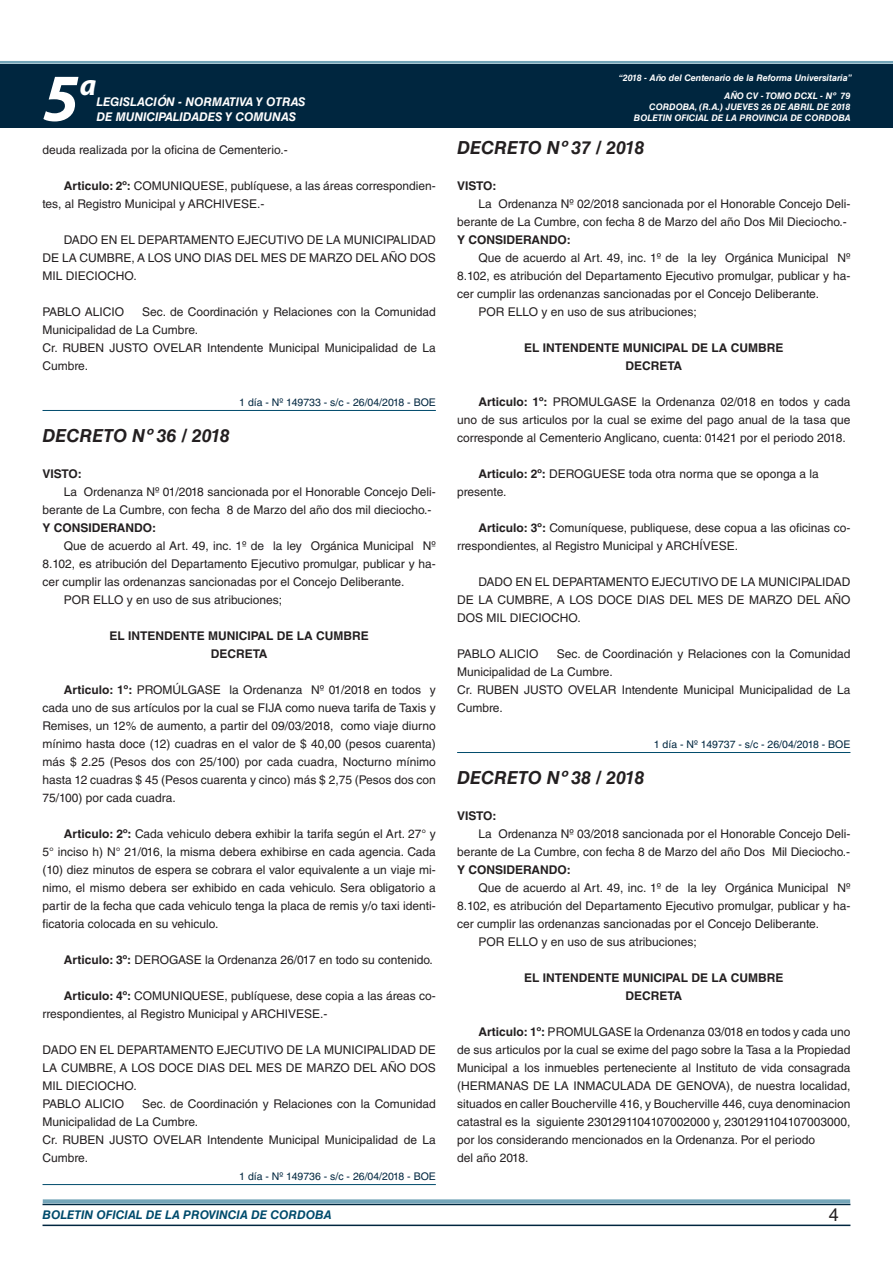
<style>
.page{position:relative;width:893px;height:1263px;background:#fff}
.page>*{position:absolute;margin:0;border:0;box-sizing:border-box;transform-origin:0 0}
.t1{font:italic 700 67.5px "Myriad Pro";color:#fff}
.t2{font:italic 700 30px "Myriad Pro";color:#fff}
.DOC__N{font:italic 700 18px "Helvetica LT Std";color:#231f20}
.t3{font:18px "Helvetica LT Std";color:#231f20}
.TEXTO_BASE{font:12px/18px "Helvetica LT Std";color:#231f20}
.RESUELVE{font:700 12px "Helvetica LT Std";color:#231f20}
.TEXTO_BASE-2{font:700 12px "Helvetica LT Std";color:#231f20}
.t4{font:italic 700 12px "Helvetica LT Std";color:#fff}
.t5{font:italic 700 12px "Helvetica LT Std";color:#004b6c}
.FECHA_DE_PUBLICACIÓN{font:10.5px "Helvetica LT Std";color:#00263f}
.t6{font:italic 700 9px/10.8px "Helvetica LT Std";color:#fff;text-align:right}
.s1{font-weight:700}
</style>
<div class="page">
<div style="left:0;top:61px;width:893px;height:6px;background:#fff;opacity:.75"></div>
<div style="left:0;top:64px;width:893px;height:64px;background:#00263f"></div>
<hr style="left:43px;top:1224px;width:807px;height:2px;background:#00263f">
<div style="left:42px;top:1198px;width:809px;height:8px;background:#fff;opacity:.75"></div>
<hr style="left:43px;top:410px;width:393px;height:1px;background:#004b6c">
<hr style="left:43px;top:1184px;width:393px;height:1px;background:#004b6c">
<hr style="left:457px;top:752px;width:393px;height:1px;background:#004b6c">
<h1 class="t1" style="left:43px;top:54px;width:38px">5</h1>
<h2 class="t2" style="left:80px;top:66px;width:18px">a</h2>
<p class="t4" style="left:96px;top:95px;width:211px">LEGISLACIÓN - NORMATIVA Y OTRAS</p>
<p class="t4" style="left:96px;top:109px;width:201px">DE MUNICIPALIDADES Y COMUNAS</p>
<p class="TEXTO_BASE" style="left:43px;top:141px;width:247px">deuda realizada por la oficina de Cementerio.-</p>
<p class="TEXTO_BASE" style="left:43px;top:177px;width:395px;text-indent:21px"><span class="s1">Articulo: 2º:</span> COMUNIQUESE, publíquese, a las áreas correspondien&shy;tes, al Registro Municipal y ARCHIVESE.-</p>
<p class="TEXTO_BASE" style="left:43px;top:231px;width:395px;text-align:justify;text-indent:21px">DADO EN EL DEPARTAMENTO EJECUTIVO DE LA MUNICIPALIDAD DE LA CUMBRE, A LOS UNO DIAS DEL MES DE MARZO DEL AÑO DOS MIL DIECIOCHO.</p>
<p class="TEXTO_BASE" style="left:43px;top:303px;width:83px">PABLO ALICIO</p>
<p class="TEXTO_BASE" style="left:43px;top:303px;width:395px;text-indent:100px">Sec. de Coordinación y Relaciones con la Comunidad<br>Municipalidad de La Cumbre.</p>
<p class="TEXTO_BASE" style="left:43px;top:339px;width:395px">Cr. RUBEN JUSTO OVELAR Intendente Municipal Municipalidad de La<br>Cumbre.</p>
<p class="FECHA_DE_PUBLICACIÓN" style="left:239px;top:396px;width:198px">1 día - Nº 149733 - s/c - 26/04/2018 - BOE</p>
<p class="DOC__N" style="left:43px;top:424px;width:189px">DECRETO Nº 36 / 2018</p>
<p class="TEXTO_BASE-2" style="left:43px;top:466px;width:41px">VISTO:</p>
<p class="TEXTO_BASE" style="left:43px;top:483px;width:395px;text-indent:21px">La Ordenanza Nº 01/2018 sancionada por el Honorable Concejo Deli&shy;berante de La Cumbre, con fecha 8 de Marzo del año dos mil dieciocho.-</p>
<p class="TEXTO_BASE-2" style="left:43px;top:520px;width:115px">Y CONSIDERANDO:</p>
<p class="TEXTO_BASE" style="left:43px;top:537px;width:395px;text-align:justify;text-indent:21px">Que de acuerdo al Art. 49, inc. 1º de la ley Orgánica Municipal Nº 8.102, es atribución del Departamento Ejecutivo promulgar, publicar y ha&shy;cer cumplir las ordenanzas sancionadas por el Concejo Deliberante.</p>
<p class="TEXTO_BASE" style="left:64px;top:591px;width:220px">POR ELLO y en uso de sus atribuciones;</p>
<p class="RESUELVE" style="left:109px;top:628px;width:261px">EL INTENDENTE MUNICIPAL DE LA CUMBRE</p>
<p class="RESUELVE" style="left:211px;top:646px;width:58px">DECRETA</p>
<p class="TEXTO_BASE" style="left:43px;top:681px;width:395px;text-align:justify;text-indent:21px"><span class="s1">Articulo: 1º:</span> PROMÚLGASE la Ordenanza Nº 01/2018 en todos y cada uno de sus artículos por la cual se FIJA como nueva tarifa de Taxis y Remises, un 12% de aumento, a partir del 09/03/2018, como viaje diurno mínimo hasta doce (12) cuadras en el valor de $ 40,00 (pesos cuarenta) más $ 2.25 (Pesos dos con 25/100) por cada cuadra, Nocturno mínimo hasta 12 cuadras $ 45 (Pesos cuarenta y cinco) más $ 2,75 (Pesos dos con 75/100) por cada cuadra.</p>
<p class="TEXTO_BASE" style="left:43px;top:825px;width:395px;text-align:justify;text-indent:21px"><span class="s1">Articulo: 2º:</span> Cada vehiculo debera exhibir la tarifa según el Art. 27° y 5° inciso h) N° 21/016, la misma debera exhibirse en cada agencia. Cada (10) diez minutos de espera se cobrara el valor equivalente a un viaje mi&shy;nimo, el mismo debera ser exhibido en cada vehiculo. Sera obligatorio a partir de la fecha que cada vehiculo tenga la placa de remis y/o taxi identi&shy;ficatoria colocada en su vehiculo.</p>
<p class="TEXTO_BASE" style="left:64px;top:951px;width:371px"><span class="s1">Articulo: 3º:</span> DEROGASE la Ordenanza 26/017 en todo su contenido.</p>
<p class="TEXTO_BASE" style="left:43px;top:987px;width:395px;text-indent:21px"><span class="s1">Articulo: 4º:</span> COMUNIQUESE, publíquese, dese copia a las áreas co&shy;rrespondientes, al Registro Municipal y ARCHIVESE.-</p>
<p class="TEXTO_BASE" style="left:43px;top:1041px;width:395px;text-align:justify">DADO EN EL DEPARTAMENTO EJECUTIVO DE LA MUNICIPALIDAD DE LA CUMBRE, A LOS DOCE DIAS DEL MES DE MARZO DEL AÑO DOS MIL DIECIOCHO.</p>
<p class="TEXTO_BASE" style="left:43px;top:1095px;width:83px">PABLO ALICIO</p>
<p class="TEXTO_BASE" style="left:43px;top:1095px;width:395px;text-indent:100px">Sec. de Coordinación y Relaciones con la Comunidad<br>Municipalidad de La Cumbre.</p>
<p class="TEXTO_BASE" style="left:43px;top:1131px;width:395px">Cr. RUBEN JUSTO OVELAR Intendente Municipal Municipalidad de La<br>Cumbre.</p>
<p class="FECHA_DE_PUBLICACIÓN" style="left:239px;top:1170px;width:198px">1 día - Nº 149736 - s/c - 26/04/2018 - BOE</p>
<p class="t6" style="left:619px;top:72px;width:235px">“2018 - Año del Centenario de la Reforma Universitaria”</p>
<p class="t6" style="left:634px;top:91px;width:218px">AÑO CV - TOMO DCXL - Nº 79<br>CORDOBA, (R.A.) JUEVES 26 DE ABRIL DE 2018<br>BOLETIN OFICIAL DE LA PROVINCIA DE CORDOBA</p>
<p class="DOC__N" style="left:457px;top:136px;width:189px">DECRETO Nº 37 / 2018</p>
<p class="TEXTO_BASE-2" style="left:457px;top:178px;width:41px">VISTO:</p>
<p class="TEXTO_BASE" style="left:457px;top:195px;width:395px;text-indent:21px">La Ordenanza Nº 02/2018 sancionada por el Honorable Concejo Deli&shy;berante de La Cumbre, con fecha 8 de Marzo del año Dos Mil Dieciocho.-</p>
<p class="TEXTO_BASE-2" style="left:457px;top:232px;width:115px">Y CONSIDERANDO:</p>
<p class="TEXTO_BASE" style="left:457px;top:249px;width:395px;text-align:justify;text-indent:21px">Que de acuerdo al Art. 49, inc. 1º de la ley Orgánica Municipal Nº 8.102, es atribución del Departamento Ejecutivo promulgar, publicar y ha&shy;cer cumplir las ordenanzas sancionadas por el Concejo Deliberante.</p>
<p class="TEXTO_BASE" style="left:478px;top:303px;width:220px">POR ELLO y en uso de sus atribuciones;</p>
<p class="RESUELVE" style="left:524px;top:340px;width:261px">EL INTENDENTE MUNICIPAL DE LA CUMBRE</p>
<p class="RESUELVE" style="left:625px;top:358px;width:58px">DECRETA</p>
<p class="TEXTO_BASE" style="left:457px;top:393px;width:395px;text-align:justify;text-indent:21px"><span class="s1">Articulo: 1º:</span> PROMULGASE la Ordenanza 02/018 en todos y cada uno de sus articulos por la cual se exime del pago anual de la tasa que corresponde al Cementerio Anglicano, cuenta: 01421 por el periodo 2018.</p>
<p class="TEXTO_BASE" style="left:478px;top:465px;width:342px"><span class="s1">Articulo: 2º:</span> DEROGUESE toda otra norma que se oponga a la</p>
<p class="TEXTO_BASE" style="left:457px;top:483px;width:51px">presente.</p>
<p class="TEXTO_BASE" style="left:457px;top:519px;width:395px;text-indent:21px"><span class="s1">Articulo: 3º:</span> Comuníquese, publiquese, dese copua a las oficinas co&shy;rrespondientes, al Registro Municipal y ARCHÍVESE.</p>
<p class="TEXTO_BASE" style="left:457px;top:573px;width:395px;text-align:justify;text-indent:21px">DADO EN EL DEPARTAMENTO EJECUTIVO DE LA MUNICIPALIDAD DE LA CUMBRE, A LOS DOCE DIAS DEL MES DE MARZO DEL AÑO DOS MIL DIECIOCHO.</p>
<p class="TEXTO_BASE" style="left:457px;top:645px;width:83px">PABLO ALICIO</p>
<p class="TEXTO_BASE" style="left:457px;top:645px;width:395px;text-indent:100px">Sec. de Coordinación y Relaciones con la Comunidad<br>Municipalidad de La Cumbre.</p>
<p class="TEXTO_BASE" style="left:457px;top:681px;width:395px">Cr. RUBEN JUSTO OVELAR Intendente Municipal Municipalidad de La<br>Cumbre.</p>
<p class="FECHA_DE_PUBLICACIÓN" style="left:654px;top:738px;width:198px">1 día - Nº 149737 - s/c - 26/04/2018 - BOE</p>
<p class="DOC__N" style="left:457px;top:766px;width:189px">DECRETO Nº 38 / 2018</p>
<p class="TEXTO_BASE-2" style="left:457px;top:808px;width:41px">VISTO:</p>
<p class="TEXTO_BASE" style="left:457px;top:825px;width:395px;text-align:right">La Ordenanza Nº 03/2018 sancionada por el Honorable Concejo Deli&shy;berante de La Cumbre, con fecha 8 de Marzo del año Dos Mil Dieciocho.-</p>
<p class="TEXTO_BASE-2" style="left:457px;top:862px;width:115px">Y CONSIDERANDO:</p>
<p class="TEXTO_BASE" style="left:457px;top:879px;width:395px;text-align:justify;text-indent:21px">Que de acuerdo al Art. 49, inc. 1º de la ley Orgánica Municipal Nº 8.102, es atribución del Departamento Ejecutivo promulgar, publicar y ha&shy;cer cumplir las ordenanzas sancionadas por el Concejo Deliberante.</p>
<p class="TEXTO_BASE" style="left:478px;top:933px;width:220px">POR ELLO y en uso de sus atribuciones;</p>
<p class="RESUELVE" style="left:524px;top:970px;width:261px">EL INTENDENTE MUNICIPAL DE LA CUMBRE</p>
<p class="RESUELVE" style="left:625px;top:988px;width:58px">DECRETA</p>
<p class="TEXTO_BASE" style="left:457px;top:1023px;width:395px;text-align:justify;text-indent:21px"><span class="s1">Articulo: 1º:</span> PROMULGASE la Ordenanza 03/018 en todos y cada uno de sus articulos por la cual se exime del pago sobre la Tasa a la Propiedad Municipal a los inmuebles perteneciente al Instituto de vida consagrada (HERMANAS DE LA INMACULADA DE GENOVA), de nuestra localidad, situados en caller Boucherville 416, y Boucherville 446, cuya denominacion catastral es la siguiente 2301291104107002000 y, 2301291104107003000, por los considerando mencionados en la Ordenanza. Por el periodo</p>
<p class="TEXTO_BASE" style="left:457px;top:1149px;width:73px">del año 2018.</p>
<p class="t5" style="left:43px;top:1208px;width:290px">BOLETIN OFICIAL DE LA PROVINCIA DE CORDOBA</p>
<h3 class="t3" style="left:829px;top:1204px;width:12px">4</h3>
</div>
